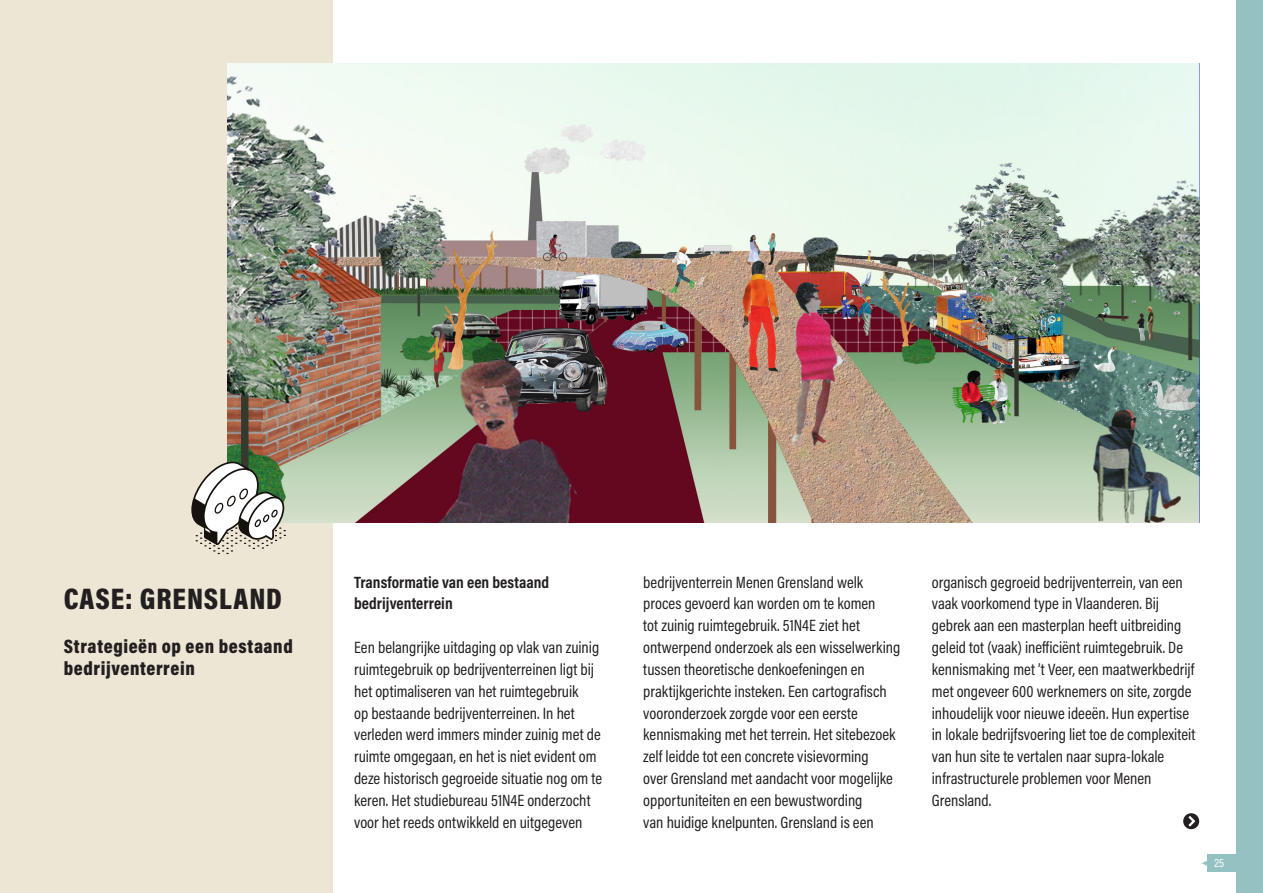
<style>
.page{position:relative;width:1263px;height:893px;background:#fff}
.page>*{position:absolute;margin:0;border:0;box-sizing:border-box;transform-origin:0 0}
.brood{font:900 30px "Acumin Pro Cond";letter-spacing:.03em;color:#231f20}
.brood-2{font:900 19.5px/21.9px "Acumin Pro Cond";letter-spacing:.03em;color:#231f20}
.brood-3{font:16.5px/21.8px "Acumin Pro Cond";color:#231f20}
.brood-4{font:700 16.5px/21.8px "Acumin Pro Cond";letter-spacing:.005em;color:#231f20}
.t1{font:12px "Acumin Pro Cond";color:#fff}
.s1{font-size:13.5px;color:#94c2c2}
</style>
<div class="page">
<div style="left:1208px;top:854px;width:55px;height:17px;background:#94c2c2"></div>
<div style="left:0;top:0;width:332px;height:893px;background:#ede6d4"></div>
<img style="left:227px;top:64px;width:972px;height:458px">
<svg style="left:191px;top:460px;width:95px;height:94px"></svg>
<svg style="left:1183px;top:813px;width:16px;height:16px"></svg>
<div style="left:1236px;top:0;width:27px;height:893px;background:#94c2c2"></div>
<p class="brood" style="left:64px;top:579px;width:220px">CASE: GRENSLAND</p>
<p class="brood-2" style="left:64px;top:635px;width:230px">Strategieën op een bestaand bedrijventerrein</p>
<p class="brood-4" style="left:354px;top:571px;width:197px">Transformatie van een bestaand bedrijventerrein</p>
<p class="brood-3" style="left:354px;top:636px;width:250px">Een belangrijke uitdaging op vlak van zuinig ruimtegebruik op bedrijventerreinen ligt bij het optimaliseren van het ruimtegebruik<br>op bestaande bedrijventerreinen. In het verleden werd immers minder zuinig met de ruimte omgegaan, en het is niet evident om deze historisch gegroeide situatie nog om te keren. Het studiebureau 51N4E onderzocht voor het reeds ontwikkeld en uitgegeven</p>
<p class="brood-3" style="left:643px;top:571px;width:259px">bedrijventerrein Menen Grensland welk proces gevoerd kan worden om te komen<br>tot zuinig ruimtegebruik. 51N4E ziet het ontwerpend onderzoek als een wisselwerking tussen theoretische denkoefeningen en praktijkgerichte insteken. Een cartografisch vooronderzoek zorgde voor een eerste kennismaking met het terrein. Het sitebezoek zelf leidde tot een concrete visievorming<br>over Grensland met aandacht voor mogelijke opportuniteiten en een bewustwording<br>van huidige knelpunten. Grensland is een</p>
<p class="brood-3" style="left:932px;top:571px;width:265px">organisch gegroeid bedrijventerrein, van een vaak voorkomend type in Vlaanderen. Bij gebrek aan een masterplan heeft uitbreiding geleid tot (vaak) inefficiënt ruimtegebruik. De kennismaking met ’t Veer, een maatwerkbedrijf met ongeveer 600 werknemers on site, zorgde inhoudelijk voor nieuwe ideeën. Hun expertise in lokale bedrijfsvoering liet toe de complexiteit van hun site te vertalen naar supra-lokale infrastructurele problemen voor Menen Grensland.</p>
<p class="t1" style="left:1201px;top:855px;width:24px"><span class="s1">◀</span> 25</p>
</div>
